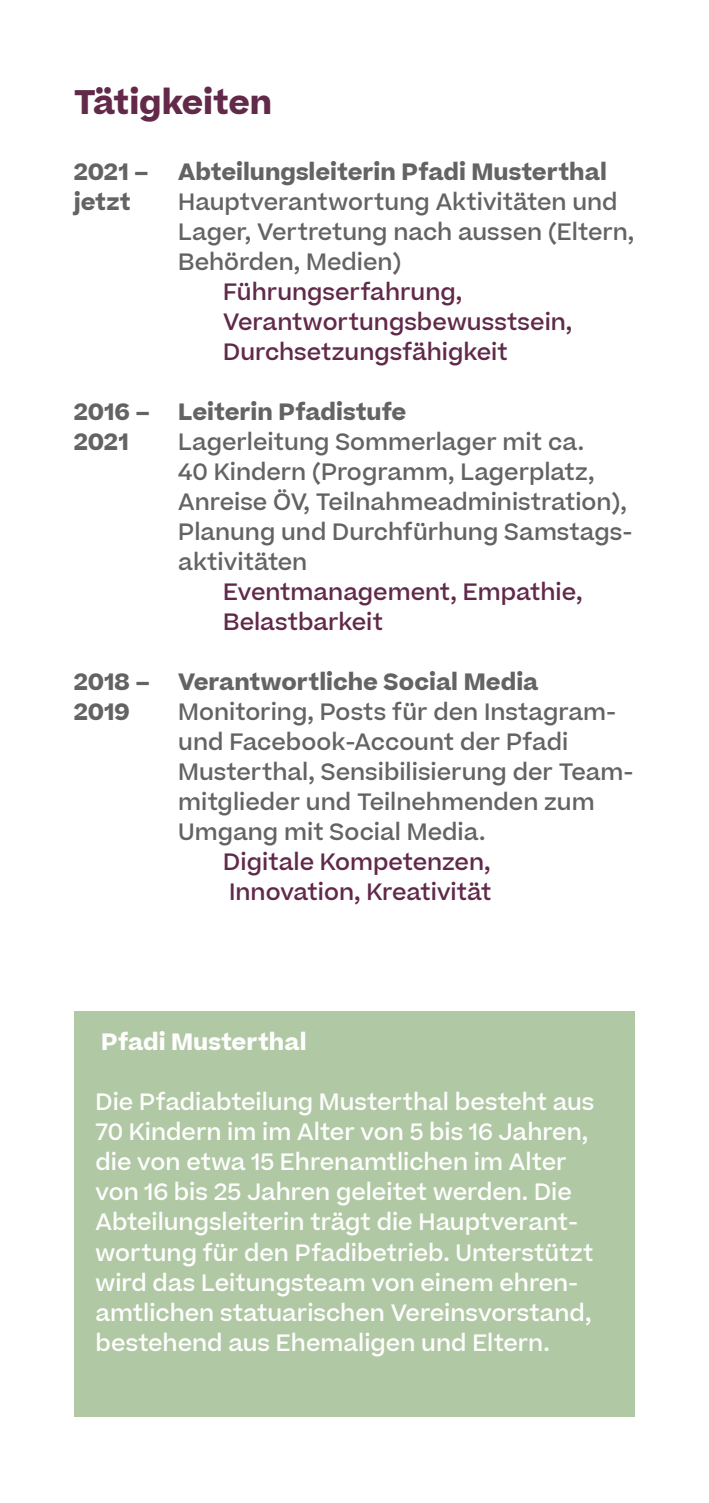
<style>
.page{position:relative;width:709px;height:1503px;background:#fff}
.page>*{position:absolute;margin:0;border:0;box-sizing:border-box;transform-origin:0 0}
.t1{font:700 32.5px "Beatrice";color:#622949}
.t2{font:500 22.5px/30px "Beatrice";color:#636363}
.t3{font:500 22.5px/30px "Beatrice";color:#fff}
.t4{font:500 22.5px/30px "Beatrice";color:#612949}
.t5{font:700 22.5px/30px "Beatrice";color:#636363}
.t6{font:700 22.5px "Beatrice";color:#fff}
</style>
<div class="page">
<div style="left:74px;top:1011px;width:560px;height:405px;background:#b0c8a3"></div>
<h1 class="t1" style="left:74px;top:80px;width:200px">Tätigkeiten</h1>
<p class="t5" style="left:74px;top:157px;width:77px">2021 – jetzt</p>
<p class="t5" style="left:74px;top:397px;width:78px">2016 –<br>2021</p>
<p class="t5" style="left:74px;top:667px;width:78px">2018 –<br>2019</p>
<p class="t5" style="left:178px;top:157px;width:430px">Abteilungsleiterin Pfadi Musterthal</p>
<p class="t2" style="left:178px;top:187px;width:457px">Hauptverantwortung Aktivitäten und<br>Lager, Vertretung nach aussen (Eltern,<br>Behörden, Medien)</p>
<p class="t4" style="left:223px;top:277px;width:351px">Führungserfahrung,<br>Verantwortungsbewusstsein,<br>Durchsetzungsfähigkeit</p>
<p class="t5" style="left:178px;top:397px;width:229px">Leiterin Pfadistufe</p>
<p class="t2" style="left:178px;top:427px;width:456px">Lagerleitung Sommerlager mit ca.<br>40 Kindern (Programm, Lagerplatz,<br>Anreise ÖV, Teilnahmeadministration),<br>Planung und Durchfürhung Samstags&shy;aktivitäten</p>
<p class="t4" style="left:223px;top:577px;width:361px">Eventmanagement, Empathie,<br>Belastbarkeit</p>
<p class="t5" style="left:178px;top:667px;width:361px">Verantwortliche Social Media</p>
<p class="t2" style="left:178px;top:697px;width:457px">Monitoring, Posts für den Instagram&shy;und Facebook-Account der Pfadi Musterthal, Sensibilisierung der Team&shy;mitglieder und Teilnehmenden zum Umgang mit Social Media.</p>
<p class="t4" style="left:223px;top:847px;width:270px">Digitale Kompetenzen,<br>Innovation, Kreativität</p>
<p class="t6" style="left:101px;top:1026px;width:207px">Pfadi Musterthal</p>
<p class="t3" style="left:95px;top:1087px;width:500px">Die Pfadiabteilung Musterthal besteht aus 70 Kindern im im Alter von 5 bis 16 Jahren, die von etwa 15 Ehrenamtlichen im Alter von 16 bis 25 Jahren geleitet werden. Die Abteilungsleiterin trägt die Hauptverant&shy;wortung für den Pfadibetrieb. Unterstützt wird das Leitungsteam von einem ehren&shy;amtlichen statuarischen Vereinsvorstand, bestehend aus Ehemaligen und Eltern.</p>
</div>
